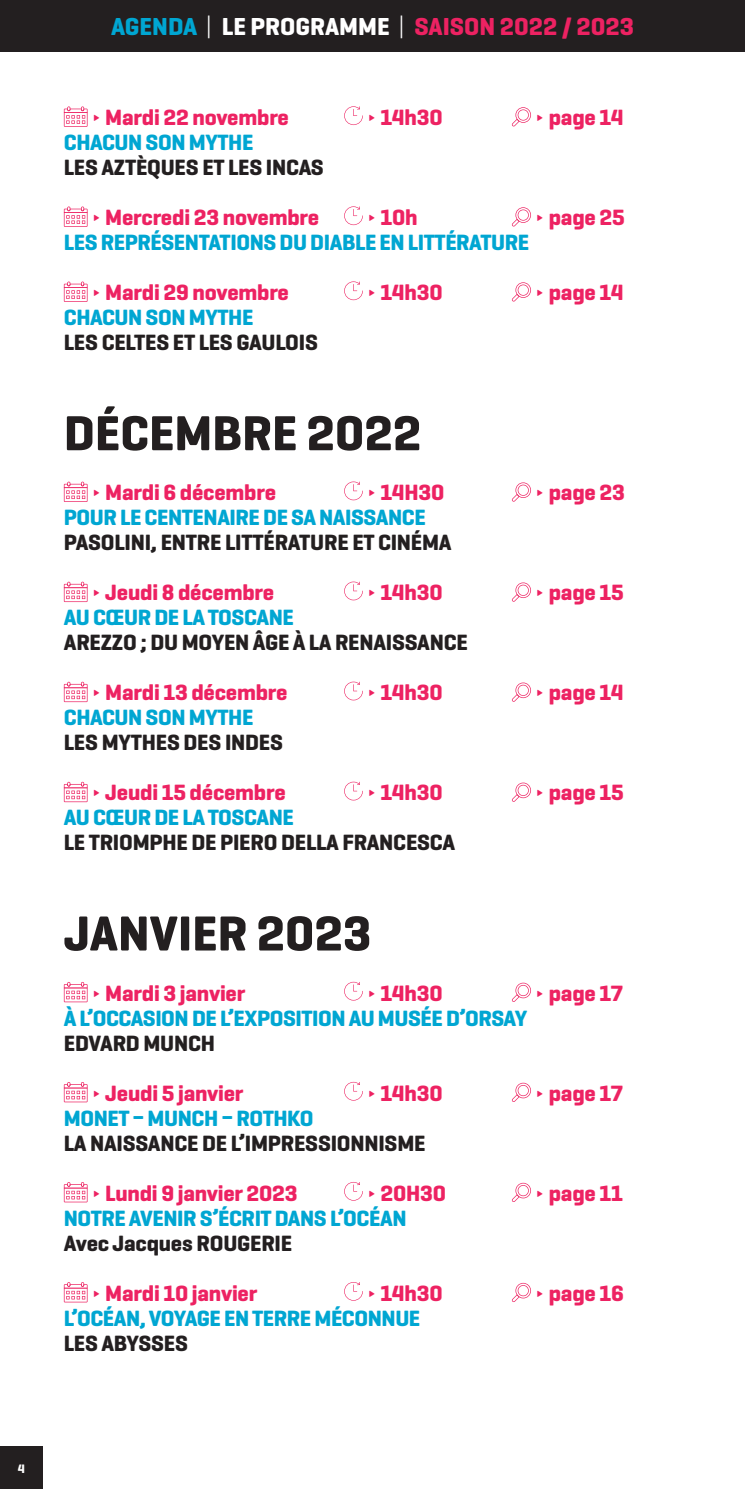
<style>
.page{position:relative;width:745px;height:1489px;background:#fff}
.page>*{position:absolute;margin:0;border:0;box-sizing:border-box;transform-origin:0 0}
.t1{font:700 50px "Geogrotesque";color:#231f20}
.t2{font:700 25px "Geogrotesque";color:#ed2262}
.t3{font:700 22.5px "Geogrotesque";letter-spacing:-.01em;color:#ed2262}
.t4{font:700 22.5px "Geogrotesque";letter-spacing:-.02em;color:#00a6d2}
.t5{font:700 22.5px "Geogrotesque";letter-spacing:-.01em;color:#231f20}
.t6{font:700 12.5px "Geogrotesque";color:#fff}
.s1{color:#00a6d2}
.s2{font-weight:300;color:#fff}
.s3{color:#fff}
.s4{font-weight:400}
</style>
<div class="page">
<div style="left:0;top:0;width:744px;height:52px;background:#231f20"></div>
<svg style="left:64px;top:106px;width:23px;height:21px"></svg>
<svg style="left:344px;top:106px;width:18px;height:19px"></svg>
<svg style="left:511px;top:107px;width:19px;height:19px"></svg>
<svg style="left:64px;top:206px;width:23px;height:21px"></svg>
<svg style="left:344px;top:206px;width:18px;height:19px"></svg>
<svg style="left:511px;top:207px;width:19px;height:19px"></svg>
<svg style="left:64px;top:281px;width:23px;height:21px"></svg>
<svg style="left:344px;top:281px;width:18px;height:19px"></svg>
<svg style="left:511px;top:282px;width:19px;height:19px"></svg>
<svg style="left:64px;top:481px;width:23px;height:21px"></svg>
<svg style="left:344px;top:481px;width:18px;height:19px"></svg>
<svg style="left:511px;top:482px;width:19px;height:19px"></svg>
<svg style="left:64px;top:581px;width:23px;height:21px"></svg>
<svg style="left:344px;top:581px;width:18px;height:19px"></svg>
<svg style="left:511px;top:582px;width:19px;height:19px"></svg>
<svg style="left:64px;top:681px;width:23px;height:21px"></svg>
<svg style="left:344px;top:681px;width:18px;height:19px"></svg>
<svg style="left:511px;top:682px;width:19px;height:19px"></svg>
<svg style="left:64px;top:781px;width:23px;height:21px"></svg>
<svg style="left:344px;top:781px;width:18px;height:19px"></svg>
<svg style="left:512px;top:782px;width:18px;height:19px"></svg>
<svg style="left:64px;top:982px;width:23px;height:20px"></svg>
<svg style="left:344px;top:981px;width:18px;height:19px"></svg>
<svg style="left:511px;top:982px;width:19px;height:19px"></svg>
<svg style="left:64px;top:1082px;width:23px;height:20px"></svg>
<svg style="left:344px;top:1081px;width:18px;height:19px"></svg>
<svg style="left:511px;top:1082px;width:19px;height:19px"></svg>
<svg style="left:64px;top:1182px;width:23px;height:20px"></svg>
<svg style="left:344px;top:1181px;width:18px;height:19px"></svg>
<svg style="left:511px;top:1182px;width:19px;height:19px"></svg>
<svg style="left:64px;top:1282px;width:23px;height:20px"></svg>
<svg style="left:344px;top:1282px;width:18px;height:18px"></svg>
<svg style="left:511px;top:1282px;width:19px;height:19px"></svg>
<div style="left:0;top:1446px;width:43px;height:42px;background:#231f20"></div>
<p class="t2" style="left:111px;top:11px;width:524px"><span class="s1">AGENDA</span> <span class="s2">|</span> <span class="s3">LE PROGRAMME</span> <span class="s2">|</span> SAISON 2022 / 2023</p>
<p class="t3" style="left:92px;top:103px;width:198px"><span class="s4">∂</span> Mardi 22 novembre</p>
<p class="t3" style="left:367px;top:103px;width:77px"><span class="s4">∂</span> 14h30</p>
<p class="t3" style="left:535px;top:103px;width:89px"><span class="s4">∂</span> page 14</p>
<p class="t4" style="left:64px;top:128px;width:191px">CHACUN SON MYTHE</p>
<p class="t5" style="left:64px;top:153px;width:261px">LES AZTÈQUES ET LES INCAS</p>
<p class="t3" style="left:92px;top:203px;width:228px"><span class="s4">∂</span> Mercredi 23 novembre</p>
<p class="t3" style="left:367px;top:203px;width:52px"><span class="s4">∂</span> 10h</p>
<p class="t3" style="left:535px;top:203px;width:91px"><span class="s4">∂</span> page 25</p>
<p class="t4" style="left:64px;top:228px;width:466px">LES REPRÉSENTATIONS DU DIABLE EN LITTÉRATURE</p>
<p class="t3" style="left:92px;top:278px;width:198px"><span class="s4">∂</span> Mardi 29 novembre</p>
<p class="t3" style="left:367px;top:278px;width:77px"><span class="s4">∂</span> 14h30</p>
<p class="t3" style="left:535px;top:278px;width:89px"><span class="s4">∂</span> page 14</p>
<p class="t4" style="left:64px;top:303px;width:191px">CHACUN SON MYTHE</p>
<p class="t5" style="left:64px;top:328px;width:255px">LES CELTES ET LES GAULOIS</p>
<h1 class="t1" style="left:64px;top:402px;width:359px">DÉCEMBRE 2022</h1>
<p class="t3" style="left:92px;top:478px;width:185px"><span class="s4">∂</span> Mardi 6 décembre</p>
<p class="t3" style="left:367px;top:478px;width:78px"><span class="s4">∂</span> 14H30</p>
<p class="t3" style="left:535px;top:478px;width:91px"><span class="s4">∂</span> page 23</p>
<p class="t4" style="left:64px;top:503px;width:363px">POUR LE CENTENAIRE DE SA NAISSANCE</p>
<p class="t5" style="left:64px;top:528px;width:389px">PASOLINI, ENTRE LITTÉRATURE ET CINÉMA</p>
<p class="t3" style="left:92px;top:578px;width:183px"><span class="s4">∂</span> Jeudi 8 décembre</p>
<p class="t3" style="left:367px;top:578px;width:77px"><span class="s4">∂</span> 14h30</p>
<p class="t3" style="left:535px;top:578px;width:90px"><span class="s4">∂</span> page 15</p>
<p class="t4" style="left:64px;top:603px;width:231px">AU CŒUR DE LA TOSCANE</p>
<p class="t5" style="left:64px;top:628px;width:405px">AREZZO ; DU MOYEN ÂGE À LA RENAISSANCE</p>
<p class="t3" style="left:92px;top:678px;width:197px"><span class="s4">∂</span> Mardi 13 décembre</p>
<p class="t3" style="left:367px;top:678px;width:77px"><span class="s4">∂</span> 14h30</p>
<p class="t3" style="left:535px;top:678px;width:89px"><span class="s4">∂</span> page 14</p>
<p class="t4" style="left:64px;top:703px;width:191px">CHACUN SON MYTHE</p>
<p class="t5" style="left:64px;top:728px;width:220px">LES MYTHES DES INDES</p>
<p class="t3" style="left:92px;top:778px;width:195px"><span class="s4">∂</span> Jeudi 15 décembre</p>
<p class="t3" style="left:367px;top:778px;width:77px"><span class="s4">∂</span> 14h30</p>
<p class="t3" style="left:535px;top:778px;width:90px"><span class="s4">∂</span> page 15</p>
<p class="t4" style="left:64px;top:803px;width:231px">AU CŒUR DE LA TOSCANE</p>
<p class="t5" style="left:64px;top:828px;width:392px">LE TRIOMPHE DE PIERO DELLA FRANCESCA</p>
<h1 class="t1" style="left:64px;top:902px;width:309px">JANVIER 2023</h1>
<p class="t3" style="left:92px;top:978px;width:155px"><span class="s4">∂</span> Mardi 3 janvier</p>
<p class="t3" style="left:367px;top:978px;width:77px"><span class="s4">∂</span> 14h30</p>
<p class="t3" style="left:535px;top:978px;width:89px"><span class="s4">∂</span> page 17</p>
<p class="t4" style="left:64px;top:1003px;width:464px">À L’OCCASION DE L’EXPOSITION AU MUSÉE D’ORSAY</p>
<p class="t5" style="left:64px;top:1028px;width:153px">EDVARD MUNCH</p>
<p class="t3" style="left:92px;top:1078px;width:153px"><span class="s4">∂</span> Jeudi 5 janvier</p>
<p class="t3" style="left:367px;top:1078px;width:77px"><span class="s4">∂</span> 14h30</p>
<p class="t3" style="left:535px;top:1078px;width:89px"><span class="s4">∂</span> page 17</p>
<p class="t4" style="left:64px;top:1103px;width:251px">MONET – MUNCH – ROTHKO</p>
<p class="t5" style="left:64px;top:1128px;width:363px">LA NAISSANCE DE L’IMPRESSIONNISME</p>
<p class="t3" style="left:92px;top:1178px;width:207px"><span class="s4">∂</span> Lundi 9 janvier 2023</p>
<p class="t3" style="left:367px;top:1178px;width:80px"><span class="s4">∂</span> 20H30</p>
<p class="t3" style="left:535px;top:1178px;width:89px"><span class="s4">∂</span> page 11</p>
<p class="t4" style="left:64px;top:1203px;width:344px">NOTRE AVENIR S’ÉCRIT DANS L’OCÉAN</p>
<p class="t5" style="left:64px;top:1228px;width:230px">Avec Jacques ROUGERIE</p>
<p class="t3" style="left:92px;top:1278px;width:167px"><span class="s4">∂</span> Mardi 10 janvier</p>
<p class="t3" style="left:367px;top:1278px;width:77px"><span class="s4">∂</span> 14h30</p>
<p class="t3" style="left:535px;top:1278px;width:90px"><span class="s4">∂</span> page 16</p>
<p class="t4" style="left:64px;top:1303px;width:358px">L’OCÉAN, VOYAGE EN TERRE MÉCONNUE</p>
<p class="t5" style="left:64px;top:1328px;width:125px">LES ABYSSES</p>
<p class="t6" style="left:18px;top:1460px;width:9px">4</p>
</div>
